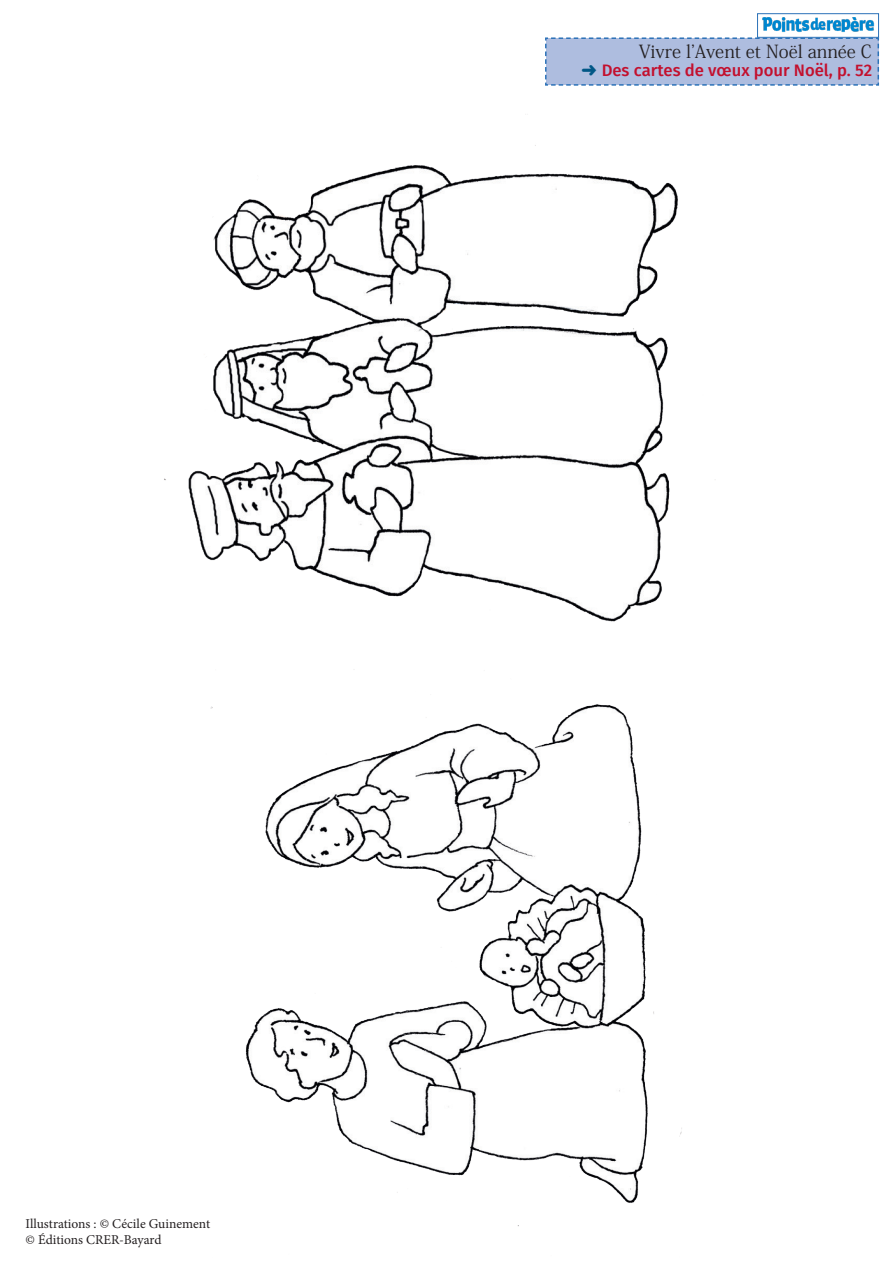
<style>
.page{position:relative;width:893px;height:1263px;background:#fff}
.page>*{position:absolute;margin:0;border:0;box-sizing:border-box;transform-origin:0 0}
.t1{font:18px "Koz Min Pr 6 N";color:#231f20}
.t2{font:500 16.65px "Fira Sans";color:#c3102e}
.t3{font:13.5px "Minion Pro";color:#231f20}
.s1{color:#015786}
</style>
<div class="page">
<div style="left:757px;top:13px;width:122px;height:25px;border:1px solid #2c72b8"></div>
<svg style="left:545px;top:37px;width:335px;height:49px;background:#abbbde"></svg>
<img style="left:759px;top:13px;width:118px;height:33px">
<img style="left:210px;top:704px;width:472px;height:523px">
<img style="left:164px;top:145px;width:552px;height:477px">
<p class="t1" style="left:639px;top:41px;width:235px">Vivre l’Avent et Noël année C</p>
<p class="t2" style="left:582px;top:57px;width:292px"><span class="s1">➜</span> Des cartes de vœux pour Noël, p. 52</p>
<p class="t3" style="left:26px;top:1214px;width:186px">Illustrations : © Cécile Guinement</p>
<p class="t3" style="left:26px;top:1231px;width:138px">© Éditions CRER-Bayard</p>
</div>
